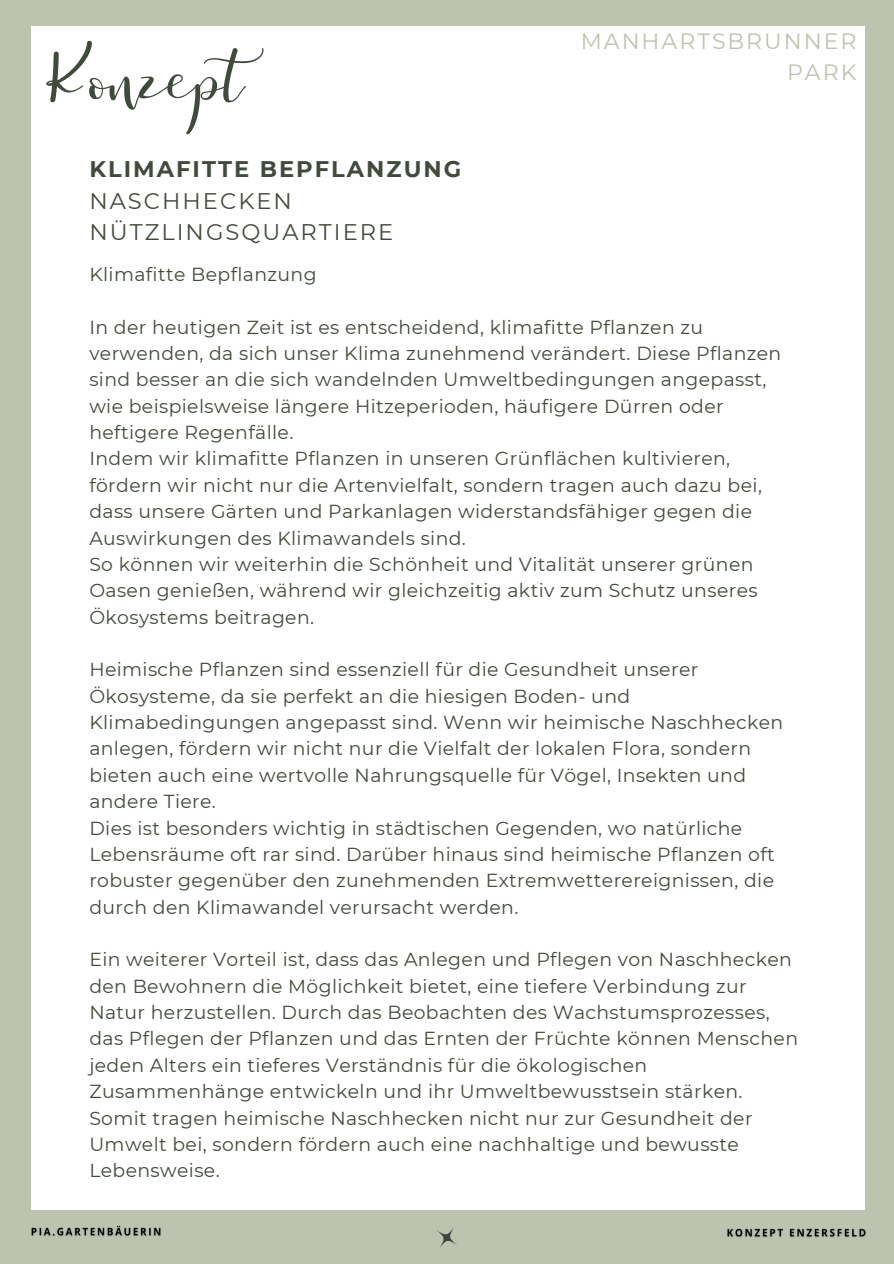
<style>
.page{position:relative;width:894px;height:1264px;background:#fff}
.page>*{position:absolute;margin:0;border:0;box-sizing:border-box;transform-origin:0 0}
.t1{font:61.65px "Just Write Solid";color:#414b3b}
.t2{font:22.65px/31.5px "Montserrat";letter-spacing:.09em;color:#414b3b}
.t3{font:22.05px/30.3px "Montserrat";letter-spacing:.09em;color:#bcc4af;text-align:right}
.t4{font:18.75px/26.4px "Montserrat";letter-spacing:.02em;color:#414b3b}
.s1{font-weight:700}
</style>
<div class="page">
<div style="left:0;top:0;width:893px;height:1263px;background:#bcc4af"></div>
<svg style="left:437px;top:1228px;width:20px;height:20px"></svg>
<div style="left:31px;top:26px;width:833px;height:1184px;background:#fff"></div>
<img style="left:31px;top:1225px;width:130px;height:12px">
<img style="left:727px;top:1228px;width:139px;height:10px">
<h3 class="t3" style="left:580px;top:26px;width:277px">MANHARTSBRUNNER<br>PARK</h3>
<h2 class="t1" style="left:46px;top:37px;width:239px">Konzept</h2>
<h1 class="t2" style="left:89px;top:153px;width:373px"><span class="s1">KLIMAFITTE BEPFLANZUNG<br></span>NASCHHECKEN<br>NÜTZLINGSQUARTIERE</h1>
<h2 class="t4" style="left:89px;top:261px;width:229px">Klimafitte Bepflanzung</h2>
<h3 class="t4" style="left:89px;top:314px;width:693px">In der heutigen Zeit ist es entscheidend, klimafitte Pflanzen zu verwenden, da sich unser Klima zunehmend verändert. Diese Pflanzen sind besser an die sich wandelnden Umweltbedingungen angepasst, wie beispielsweise längere Hitzeperioden, häufigere Dürren oder heftigere Regenfälle.<br>Indem wir klimafitte Pflanzen in unseren Grünflächen kultivieren, fördern wir nicht nur die Artenvielfalt, sondern tragen auch dazu bei, dass unsere Gärten und Parkanlagen widerstandsfähiger gegen die Auswirkungen des Klimawandels sind.<br>So können wir weiterhin die Schönheit und Vitalität unserer grünen Oasen genießen, während wir gleichzeitig aktiv zum Schutz unseres Ökosystems beitragen.</h3>
<h3 class="t4" style="left:89px;top:656px;width:695px">Heimische Pflanzen sind essenziell für die Gesundheit unserer Ökosysteme, da sie perfekt an die hiesigen Boden- und Klimabedingungen angepasst sind. Wenn wir heimische Naschhecken anlegen, fördern wir nicht nur die Vielfalt der lokalen Flora, sondern bieten auch eine wertvolle Nahrungsquelle für Vögel, Insekten und andere Tiere.<br>Dies ist besonders wichtig in städtischen Gegenden, wo natürliche Lebensräume oft rar sind. Darüber hinaus sind heimische Pflanzen oft robuster gegenüber den zunehmenden Extremwetterereignissen, die durch den Klimawandel verursacht werden.</h3>
<h3 class="t4" style="left:89px;top:946px;width:710px">Ein weiterer Vorteil ist, dass das Anlegen und Pflegen von Naschhecken den Bewohnern die Möglichkeit bietet, eine tiefere Verbindung zur Natur herzustellen. Durch das Beobachten des Wachstumsprozesses, das Pflegen der Pflanzen und das Ernten der Früchte können Menschen jeden Alters ein tieferes Verständnis für die ökologischen Zusammenhänge entwickeln und ihr Umweltbewusstsein stärken.<br>Somit tragen heimische Naschhecken nicht nur zur Gesundheit der Umwelt bei, sondern fördern auch eine nachhaltige und bewusste Lebensweise.</h3>
</div>
